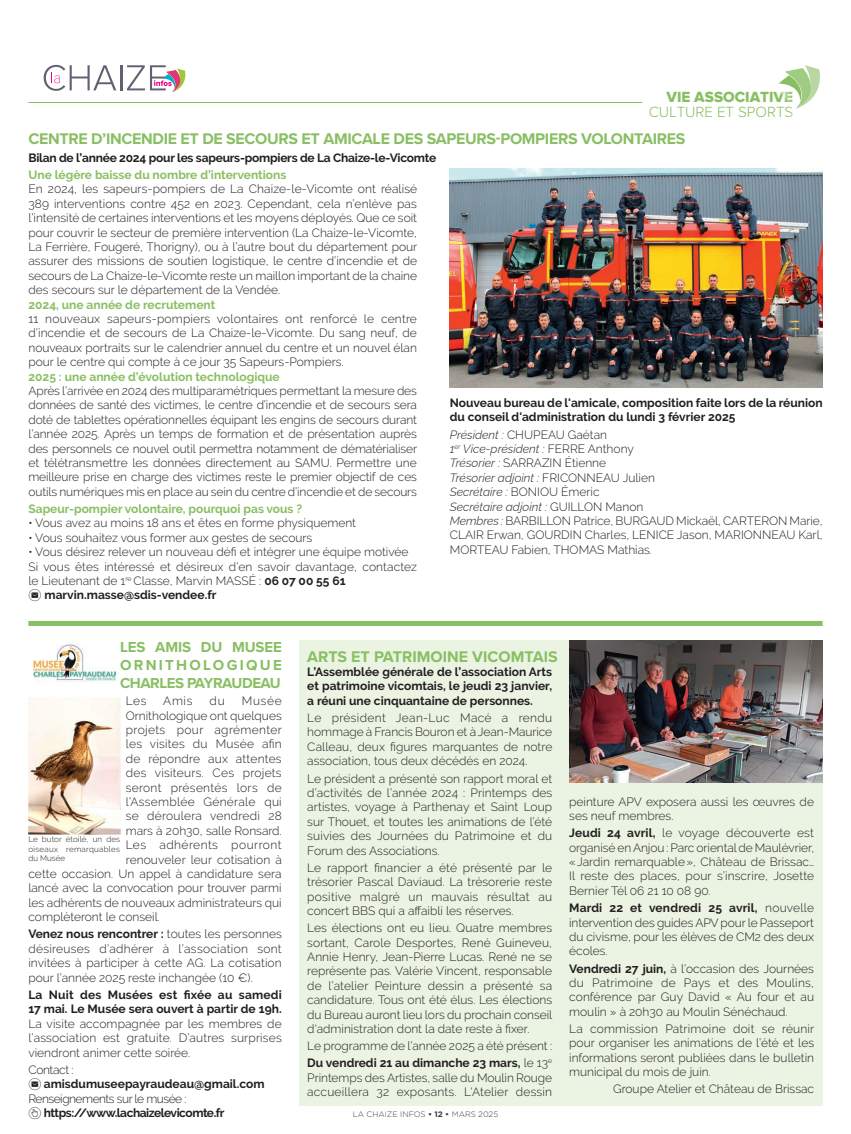
<style>
.page{position:relative;width:851px;height:1134px;background:#fff}
.page>*{position:absolute;margin:0;border:0;box-sizing:border-box;transform-origin:0 0}
.t1{font:700 16px "Proxima Nova";letter-spacing:-.02em;color:#89bf63}
.t2{font:700 16px "Proxima Nova";color:#89bf63}
.t3{font:300 15.3px "Proxima Nova A";color:#89bf63}
.t4{font:15.3px "Proxima Nova Extrabld";color:#89bf63}
.t5{font:700 15px/18px "Proxima Nova";letter-spacing:-.01em;color:#89bf63;text-align:justify}
.t6{font:300 12px/14.4px "Raleway";color:#231f20;text-align:justify}
.t7{font:700 12px/14.4px "Raleway";color:#231f20}
.t8{font:700 12px "Raleway";color:#89bf63}
.t9{font:300 12px "Raleway";letter-spacing:.02em;color:#231f20}
.t10{font:700 12px "Raleway";letter-spacing:-.02em;color:#231f20}
.t11{font:300 12px "Raleway";letter-spacing:.03em;color:#231f20}
.t12{font:300 12px "Raleway";letter-spacing:.025em;color:#231f20}
.t13{font:300 12px "Raleway";letter-spacing:.04em;color:#231f20}
.t14{font:300 8px/9.6px "Raleway";letter-spacing:.01em;color:#231f20;text-align:justify}
.t15{font:300 8px "Gotham";color:#3d3f40}
.s1{font-weight:700}
.s2{font-family:"typeecon";font-weight:400}
.s3{font-style:italic}
.s4{font-weight:300}
</style>
<div class="page">
<div style="left:299px;top:640px;width:523px;height:466px;background:#ebf3e3"></div>
<img style="left:569px;top:640px;width:253px;height:142px">
<img style="left:33px;top:644px;width:82px;height:39px">
<img style="left:28px;top:697px;width:92px;height:137px">
<img style="left:450px;top:168px;width:372px;height:219px">
<div style="left:28px;top:621px;width:794px;height:5px;background:#89bf63"></div>
<hr style="left:28px;top:102px;width:614px;height:1px;background:#89bf63">
<svg style="left:778px;top:65px;width:42px;height:44px"></svg>
<hr style="left:120px;top:65px;width:2px;height:25px;background:#616173">
<svg style="left:44px;top:65px;width:72px;height:26px"></svg>
<svg style="left:127px;top:65px;width:59px;height:28px"></svg>
<p class="t4" style="left:666px;top:89px;width:128px">VIE ASSOCIATIVE</p>
<p class="t3" style="left:648px;top:103px;width:146px">CULTURE ET SPORTS</p>
<h1 class="t1" style="left:28px;top:127px;width:658px">CENTRE D’INCENDIE ET DE SECOURS ET AMICALE DES SAPEURS-POMPIERS VOLONTAIRES</h1>
<p class="t10" style="left:28px;top:151px;width:409px">Bilan de l’année 2024 pour les sapeurs-pompiers de La Chaize-le-Vicomte</p>
<p class="t8" style="left:28px;top:168px;width:259px">Une légère baisse du nombre d’interventions</p>
<p class="t6" style="left:28px;top:182px;width:390px">En 2024, les sapeurs-pompiers de La Chaize-le-Vicomte ont réalisé 389 interventions contre 452 en 2023. Cependant, cela n’enlève pas l’intensité de certaines interventions et les moyens déployés. Que ce soit pour couvrir le secteur de première intervention (La Chaize-le-Vicomte, La Ferrière, Fougeré, Thorigny), ou à l’autre bout du département pour assurer des missions de soutien logistique, le centre d’incendie et de secours de La Chaize-le-Vicomte reste un maillon important de la chaine des secours sur le département de la Vendée.</p>
<p class="t8" style="left:28px;top:297px;width:188px">2024, une année de recrutement</p>
<p class="t6" style="left:28px;top:311px;width:390px">11 nouveaux sapeurs-pompiers volontaires ont renforcé le centre d’incendie et de secours de La Chaize-le-Vicomte. Du sang neuf, de nouveaux portraits sur le calendrier annuel du centre et un nouvel élan pour le centre qui compte à ce jour 35 Sapeurs-Pompiers.</p>
<p class="t8" style="left:28px;top:369px;width:253px">2025 : une année d’évolution technologique</p>
<p class="t6" style="left:28px;top:383px;width:390px">Après l’arrivée en 2024 des multiparamétriques permettant la mesure des données de santé des victimes, le centre d’incendie et de secours sera doté de tablettes opérationnelles équipant les engins de secours durant l’année 2025. Après un temps de formation et de présentation auprès des personnels ce nouvel outil permettra notamment de dématérialiser et télétransmettre les données directement au SAMU. Permettre une meilleure prise en charge des victimes reste le premier objectif de ces outils numériques mis en place au sein du centre d’incendie et de secours</p>
<p class="t8" style="left:28px;top:502px;width:275px">Sapeur-pompier volontaire, pourquoi pas vous ?</p>
<p class="t6" style="left:28px;top:516px;width:329px">• Vous avez au moins 18 ans et êtes en forme physiquement</p>
<p class="t6" style="left:28px;top:530px;width:285px">• Vous souhaitez vous former aux gestes de secours</p>
<p class="t6" style="left:28px;top:545px;width:390px;text-align:left">• Vous désirez relever un nouveau défi et intégrer une équipe motivée Si vous êtes intéressé et désireux d’en savoir davantage, contactez le Lieutenant de 1<sup>re</sup> Classe, Marvin MASSÉ : <span class="s1">06 07 00 55 61<br></span><span class="s2">E</span> <span class="s1">marvin.masse@sdis-vendee.fr</span></p>
<p class="t7" style="left:450px;top:395px;width:374px">Nouveau bureau de l'amicale, composition faite lors de la réunion du conseil d'administration du lundi 3 février 2025</p>
<p class="t6" style="left:450px;top:427px;width:374px;text-align:left"><span class="s3">Président :</span> CHUPEAU Gaétan<br><span class="s3">1</span><sup>er</sup> <span class="s3">Vice-président :</span> FERRE Anthony<br><span class="s3">Trésorier :</span> SARRAZIN Étienne<br><span class="s3">Trésorier adjoint :</span> FRICONNEAU Julien<br><span class="s3">Secrétaire :</span> BONIOU Émeric<br><span class="s3">Secrétaire adjoint :</span> GUILLON Manon<br><span class="s3">Membres :</span> BARBILLON Patrice, BURGAUD Mickaël, CARTERON Marie, CLAIR Erwan, GOURDIN Charles, LENICE Jason, MARIONNEAU Karl, MORTEAU Fabien, THOMAS Mathias.</p>
<p class="t5" style="left:120px;top:638px;width:163px">LES AMIS DU MUSEE ORNITHOLOGIQUE CHARLES PAYRAUDEAU</p>
<p class="t6" style="left:126px;top:694px;width:22px">Les</p>
<p class="t6" style="left:163px;top:694px;width:31px">Amis</p>
<p class="t6" style="left:210px;top:694px;width:17px">du</p>
<p class="t6" style="left:242px;top:694px;width:41px">Musée</p>
<p class="t6" style="left:126px;top:708px;width:157px">Ornithologique ont quelques</p>
<p class="t11" style="left:126px;top:723px;width:158px">projets pour agrémenter</p>
<p class="t9" style="left:126px;top:737px;width:157px">les visites du Musée afin</p>
<p class="t9" style="left:126px;top:752px;width:157px">de répondre aux attentes</p>
<p class="t9" style="left:126px;top:766px;width:157px">des visiteurs. Ces projets</p>
<p class="t12" style="left:126px;top:780px;width:157px">seront présentés lors de</p>
<p class="t9" style="left:126px;top:795px;width:157px">l’Assemblée Générale qui</p>
<p class="t9" style="left:126px;top:809px;width:157px">se déroulera vendredi 28</p>
<p class="t6" style="left:126px;top:823px;width:157px">mars à 20h30, salle Ronsard.</p>
<p class="t13" style="left:126px;top:838px;width:157px">Les adhérents pourront</p>
<p class="t6" style="left:126px;top:852px;width:157px">renouveler leur cotisation à</p>
<p class="t6" style="left:28px;top:866px;width:255px">cette occasion. Un appel à candidature sera</p>
<p class="t6" style="left:28px;top:881px;width:255px">lancé avec la convocation pour trouver parmi</p>
<p class="t6" style="left:28px;top:895px;width:255px">les adhérents de nouveaux administrateurs qui</p>
<p class="t6" style="left:28px;top:910px;width:133px">complèteront le conseil.</p>
<p class="t6" style="left:28px;top:927px;width:255px"><span class="s1">Venez nous rencontrer :</span> toutes les personnes désireuses d’adhérer à l’association sont invitées à participer à cette AG. La cotisation pour l’année 2025 reste inchangée (10 €).</p>
<p class="t7" style="left:28px;top:987px;width:255px">La Nuit des Musées est fixée au samedi<br>17 mai. Le Musée sera ouvert à partir de 19h.</p>
<p class="t6" style="left:28px;top:1016px;width:255px">La visite accompagnée par les membres de l’association est gratuite. D’autres surprises viendront animer cette soirée.</p>
<p class="t7" style="left:28px;top:1062px;width:238px"><span class="s4">Contact :<br></span><span class="s2">E</span> amisdumuseepayraudeau@gmail.com<br><span class="s4">Renseignements sur le musée :<br></span><span class="s2">U</span> https://www.lachaizelevicomte.fr</p>
<p class="t14" style="left:28px;top:834px;width:93px">Le butor étoilé, un des oiseaux remarquables du Musée</p>
<h1 class="t2" style="left:307px;top:644px;width:252px">ARTS ET PATRIMOINE VICOMTAIS</h1>
<p class="t7" style="left:307px;top:665px;width:246px;text-align:justify">L’Assemblée générale de l’association Arts et patrimoine vicomtais, le jeudi 23 janvier, a réuni une cinquantaine de personnes.</p>
<p class="t6" style="left:307px;top:711px;width:246px">Le président Jean-Luc Macé a rendu hommage à Francis Bouron et à Jean-Maurice Calleau, deux figures marquantes de notre association, tous deux décédés en 2024.</p>
<p class="t6" style="left:307px;top:771px;width:246px">Le président a présenté son rapport moral et d’activités de l’année 2024 : Printemps des artistes, voyage à Parthenay et Saint Loup sur Thouet, et toutes les animations de l’été suivies des Journées du Patrimoine et du Forum des Associations.</p>
<p class="t6" style="left:307px;top:860px;width:246px">Le rapport financier a été présenté par le trésorier Pascal Daviaud. La trésorerie reste positive malgré un mauvais résultat au concert BBS qui a affaibli les réserves.</p>
<p class="t6" style="left:307px;top:921px;width:246px">Les élections ont eu lieu. Quatre membres sortant, Carole Desportes, René Guineveu, Annie Henry, Jean-Pierre Lucas. René ne se représente pas. Valérie Vincent, responsable de l’atelier Peinture dessin a présenté sa candidature. Tous ont été élus. Les élections du Bureau auront lieu lors du prochain conseil d‘administration dont la date reste à fixer.</p>
<p class="t6" style="left:307px;top:1037px;width:246px;line-height:17.2px">Le programme de l’année 2025 a été présent :<br><span class="s1">Du vendredi 21 au dimanche 23 mars,</span> le 13<sup>e</sup></p>
<p class="t6" style="left:307px;top:1070px;width:246px">Printemps des Artistes, salle du Moulin Rouge accueillera 32 exposants. L'Atelier dessin</p>
<p class="t15" style="left:353px;top:1110px;width:147px">LA CHAIZE INFOS <span class="s1">• 12 •</span> MARS 2025</p>
<p class="t6" style="left:569px;top:794px;width:246px">peinture APV exposera aussi les œuvres de ses neuf membres.</p>
<p class="t6" style="left:569px;top:826px;width:246px"><span class="s1">Jeudi 24 avril,</span> le voyage découverte est organisé en Anjou : Parc oriental de Maulévrier, «Jardin remarquable», Château de Brissac… Il reste des places, pour s’inscrire, Josette Bernier Tél 06 21 10 08 90.</p>
<p class="t6" style="left:569px;top:901px;width:246px"><span class="s1">Mardi 22 et vendredi 25 avril,</span> nouvelle intervention des guides APV pour le Passeport du civisme, pour les élèves de CM2 des deux écoles.</p>
<p class="t6" style="left:569px;top:961px;width:246px"><span class="s1">Vendredi 27 juin,</span> à l’occasion des Journées du Patrimoine de Pays et des Moulins, conférence par Guy David « Au four et au moulin » à 20h30 au Moulin Sénéchaud.</p>
<p class="t6" style="left:569px;top:1021px;width:247px">La commission Patrimoine doit se réunir pour organiser les animations de l’été et les informations seront publiées dans le bulletin municipal du mois de juin.</p>
<p class="t6" style="left:613px;top:1082px;width:202px">Groupe Atelier et Château de Brissac</p>
</div>
